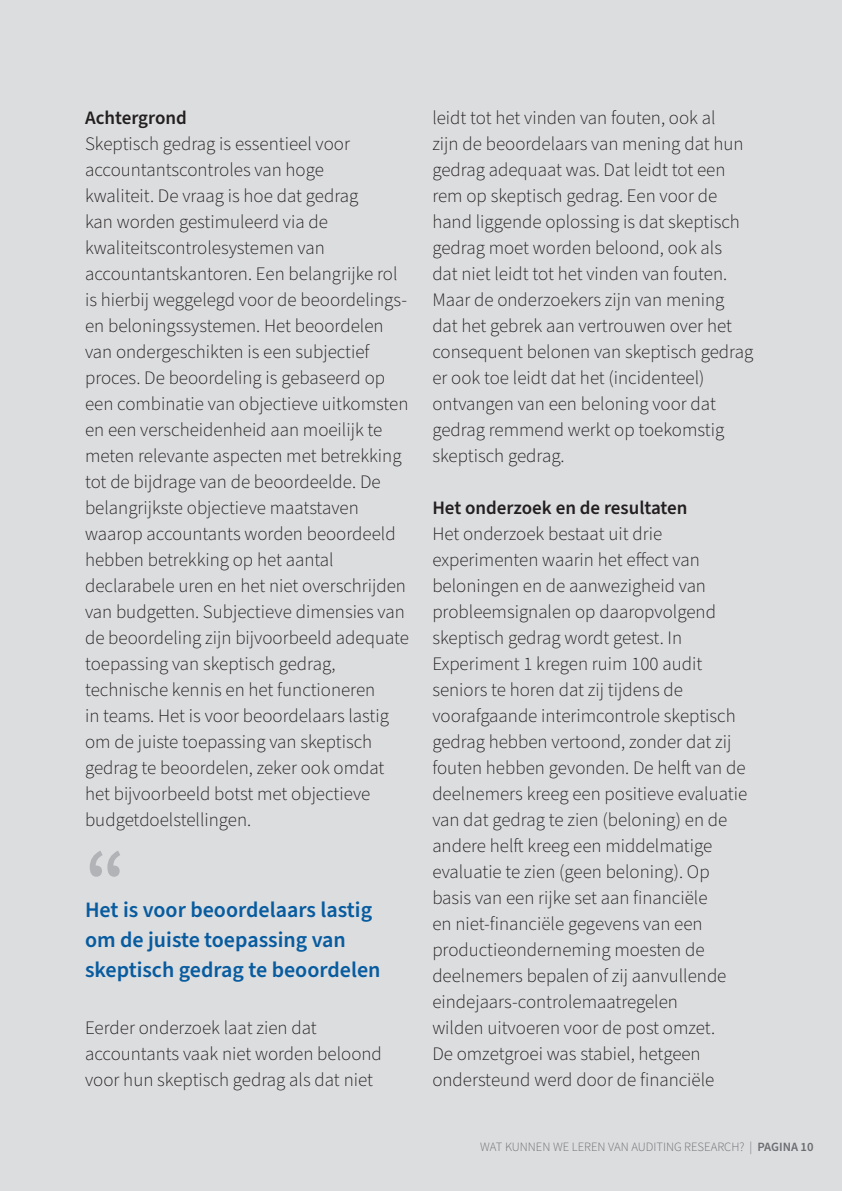
<style>
.page{position:relative;width:842px;height:1191px;background:#dcdddf}
.page>*{position:absolute;margin:0;border:0;box-sizing:border-box;transform-origin:0 0}
.t1{font:600 84px "Source Sans Pro";color:#b2b3b7}
.t2{font:600 22px/30px "Source Sans Pro";color:#075b9f}
.t3{font:300 19px/26px "Source Sans Pro";color:#231f20}
.t4{font:600 19px "Source Sans Pro";color:#231f20}
.t5{font:300 12.6px "Source Sans Pro";color:#6c6d70}
.s1{font-weight:600}
</style>
<div class="page">
<p class="t4" style="left:85px;top:105px;width:103px">Achtergrond</p>
<p class="t3" style="left:85px;top:131px;width:325px">Skeptisch gedrag is essentieel voor accountantscontroles van hoge<br>kwaliteit. De vraag is hoe dat gedrag<br>kan worden gestimuleerd via de kwaliteitscontrolesystemen van accountantskantoren. Een belangrijke rol is hierbij weggelegd voor de beoordelings&shy;en beloningssystemen. Het beoordelen van ondergeschikten is een subjectief proces. De beoordeling is gebaseerd op een combinatie van objectieve uitkomsten en een verscheidenheid aan moeilijk te meten relevante aspecten met betrekking tot de bijdrage van de beoordeelde. De belangrijkste objectieve maatstaven waarop accountants worden beoordeeld hebben betrekking op het aantal declarabele uren en het niet overschrijden van budgetten. Subjectieve dimensies van de beoordeling zijn bijvoorbeeld adequate toepassing van skeptisch gedrag, technische kennis en het functioneren<br>in teams. Het is voor beoordelaars lastig om de juiste toepassing van skeptisch gedrag te beoordelen, zeker ook omdat het bijvoorbeeld botst met objectieve budgetdoelstellingen.</p>
<h1 class="t1" style="left:85px;top:824px;width:42px">“</h1>
<p class="t2" style="left:85px;top:895px;width:297px">Het is voor beoordelaars lastig om de juiste toepassing van skeptisch gedrag te beoordelen</p>
<p class="t3" style="left:85px;top:1015px;width:298px">Eerder onderzoek laat zien dat accountants vaak niet worden beloond voor hun skeptisch gedrag als dat niet</p>
<p class="t3" style="left:432px;top:105px;width:322px">leidt tot het vinden van fouten, ook al<br>zijn de beoordelaars van mening dat hun gedrag adequaat was. Dat leidt tot een rem op skeptisch gedrag. Een voor de hand liggende oplossing is dat skeptisch gedrag moet worden beloond, ook als<br>dat niet leidt tot het vinden van fouten.<br>Maar de onderzoekers zijn van mening dat het gebrek aan vertrouwen over het consequent belonen van skeptisch gedrag er ook toe leidt dat het (incidenteel) ontvangen van een beloning voor dat gedrag remmend werkt op toekomstig skeptisch gedrag.</p>
<p class="t4" style="left:432px;top:495px;width:257px">Het onderzoek en de resultaten</p>
<p class="t3" style="left:432px;top:521px;width:316px">Het onderzoek bestaat uit drie experimenten waarin het effect van beloningen en de aanwezigheid van probleemsignalen op daaropvolgend skeptisch gedrag wordt getest. In Experiment 1 kregen ruim 100 audit seniors te horen dat zij tijdens de voorafgaande interimcontrole skeptisch gedrag hebben vertoond, zonder dat zij fouten hebben gevonden. De helft van de deelnemers kreeg een positieve evaluatie van dat gedrag te zien (beloning) en de andere helft kreeg een middelmatige evaluatie te zien (geen beloning). Op basis van een rijke set aan financiële<br>en niet-financiële gegevens van een productieonderneming moesten de deelnemers bepalen of zij aanvullende eindejaars-controlemaatregelen<br>wilden uitvoeren voor de post omzet.<br>De omzetgroei was stabiel, hetgeen ondersteund werd door de financiële</p>
<p class="t5" style="left:480px;top:1138px;width:335px">WAT KUNNEN WE LEREN VAN AUDITING RESEARCH? | <span class="s1">PAGINA 10</span></p>
</div>
